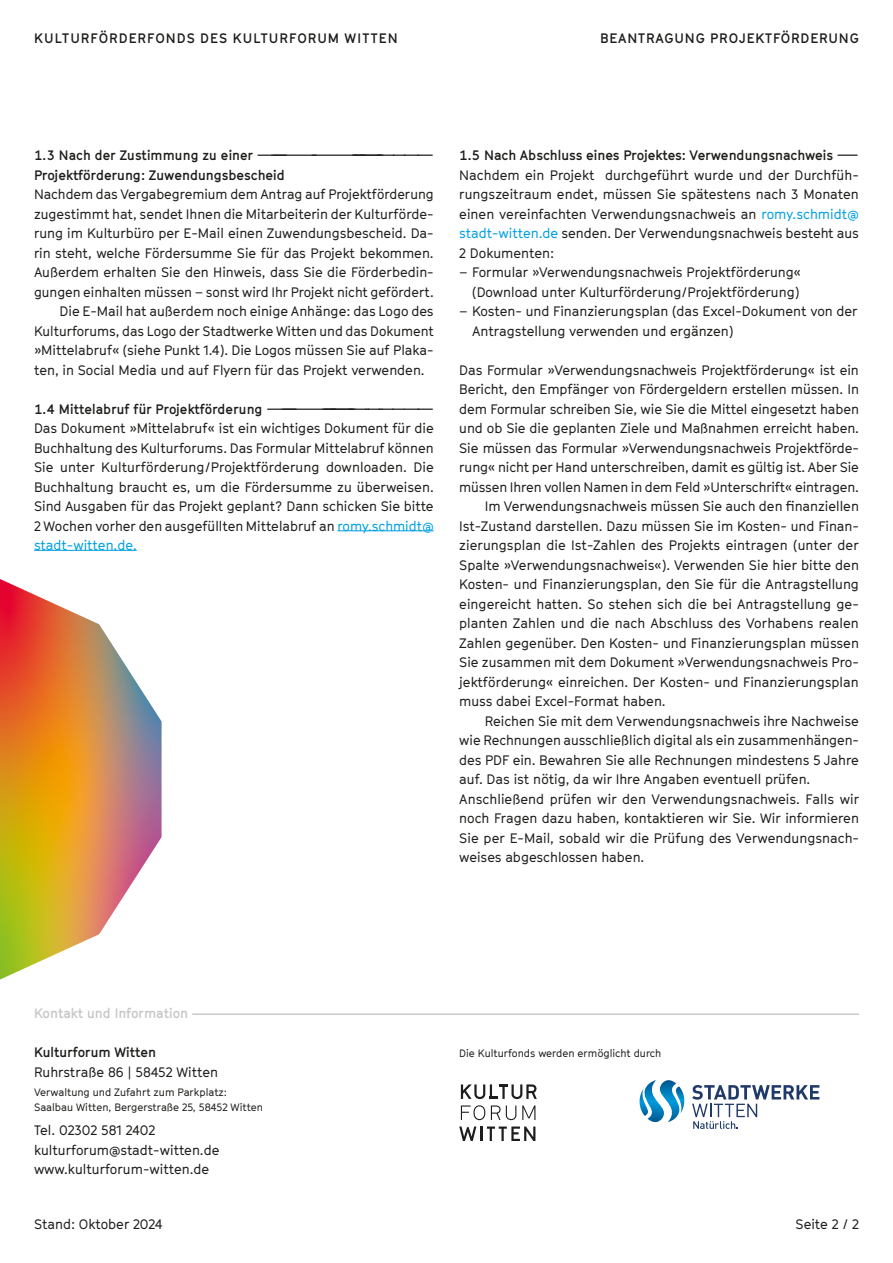
<style>
.page{position:relative;width:893px;height:1263px;background:#fff}
.page>*{position:absolute;margin:0;border:0;box-sizing:border-box;transform-origin:0 0}
.t1{font:13.5px/19.5px "GT Cinetype";color:#1d1d1b;text-align:justify}
.t2{font:700 13.5px/19.5px "GT Cinetype";color:#1d1d1b}
.t3{font:700 13.5px "GT Cinetype";letter-spacing:.075em;color:#1d1d1b}
.t4{font:700 13.5px "GT Cinetype";letter-spacing:.065em;color:#1d1d1b}
.t5{font:700 13.5px "GT Cinetype";color:#c7c7c6}
.t6{font:10.5px/15px "GT Cinetype";color:#1d1d1b}
.s1{color:#009fe3}
</style>
<div class="page">
<hr style="left:338px;top:530px;width:96px;height:1px;background:#009fe3">
<hr style="left:34px;top:550px;width:103px;height:1px;background:#009fe3">
<img style="left:0;top:579px;width:162px;height:400px">
<svg style="left:461px;top:1105px;width:24px;height:15px"></svg>
<svg style="left:491px;top:1105px;width:25px;height:15px"></svg>
<svg style="left:522px;top:1105px;width:13px;height:15px"></svg>
<svg style="left:459px;top:1126px;width:17px;height:15px"></svg>
<hr style="left:480px;top:1126px;width:3px;height:15px;background:#1d1d1b">
<svg style="left:487px;top:1126px;width:48px;height:15px"></svg>
<svg style="left:461px;top:1084px;width:76px;height:15px"></svg>
<hr style="left:192px;top:1013px;width:667px;height:2px;background:#1d1d1b">
<svg style="left:692px;top:1085px;width:127px;height:44px"></svg>
<svg style="left:639px;top:1080px;width:46px;height:43px"></svg>
<p class="t3" style="left:34px;top:30px;width:365px">KULTURFÖRDERFONDS DES KULTURFORUM WITTEN</p>
<p class="t4" style="left:600px;top:30px;width:260px">BEANTRAGUNG PROJEKTFÖRDERUNG</p>
<p class="t2" style="left:34px;top:146px;width:401px">1.3 Nach der Zustimmung zu einer —-——--——--————<br>Projektförderung: Zuwendungsbescheid</p>
<p class="t1" style="left:34px;top:184px;width:401px">Nachdem das Vergabegremium dem Antrag auf Projektförderung</p>
<p class="t1" style="left:34px;top:204px;width:401px">zugestimmt hat, sendet Ihnen die Mitarbeiterin der Kulturförde-</p>
<p class="t1" style="left:34px;top:223px;width:401px">rung im Kulturbüro per E-Mail einen Zuwendungsbescheid. Da-</p>
<p class="t1" style="left:34px;top:243px;width:401px">rin steht, welche Fördersumme Sie für das Projekt bekommen.</p>
<p class="t1" style="left:34px;top:262px;width:401px">Außerdem erhalten Sie den Hinweis, dass Sie die Förderbedin-</p>
<p class="t1" style="left:34px;top:282px;width:401px">gungen einhalten müssen – sonst wird Ihr Projekt nicht gefördert.</p>
<p class="t1" style="left:60px;top:301px;width:376px">Die E-Mail hat außerdem noch einige Anhänge: das Logo des</p>
<p class="t1" style="left:34px;top:321px;width:401px">Kulturforums, das Logo der Stadtwerke Witten und das Dokument</p>
<p class="t1" style="left:34px;top:340px;width:401px">»Mittelabruf« (siehe Punkt 1.4). Die Logos müssen Sie auf Plaka-</p>
<p class="t1" style="left:34px;top:360px;width:392px">ten, in Social Media und auf Flyern für das Projekt verwenden.</p>
<p class="t2" style="left:34px;top:399px;width:401px">1.4 Mittelabruf für Projektförderung —-—--—--—-—-————</p>
<p class="t1" style="left:34px;top:418px;width:401px">Das Dokument »Mittelabruf« ist ein wichtiges Dokument für die Buchhaltung des Kulturforums. Das Formular Mittelabruf können Sie unter Kulturförderung/Projektförderung downloaden. Die Buchhaltung braucht es, um die Fördersumme zu überweisen.<br>Sind Ausgaben für das Projekt geplant? Dann schicken Sie bitte 2 Wochen vorher den ausgefüllten Mittelabruf an <span class="s1">romy.schmidt@ stadt-witten.de.</span></p>
<p class="t2" style="left:459px;top:146px;width:401px">1.5 Nach Abschluss eines Projektes: Verwendungsnachweis —</p>
<p class="t1" style="left:459px;top:165px;width:401px">Nachdem ein Projekt durchgeführt wurde und der Durchfüh&shy;rungszeitraum endet, müssen Sie spätestens nach 3 Monaten einen vereinfachten Verwendungsnachweis an <span class="s1">romy.schmidt@ stadt-witten.de</span> senden. Der Verwendungsnachweis besteht aus 2 Dokumenten:</p>
<p class="t1" style="left:459px;top:262px;width:343px;text-align:right">– Formular »Verwendungsnachweis Projektförderung« (Download unter Kulturförderung/Projektförderung)</p>
<p class="t1" style="left:472px;top:301px;width:387px;text-indent:-13px">– Kosten- und Finanzierungsplan (das Excel-Dokument von der<br>Antragstellung verwenden und ergänzen)</p>
<p class="t1" style="left:459px;top:360px;width:401px">Das Formular »Verwendungsnachweis Projektförderung« ist ein</p>
<p class="t1" style="left:459px;top:379px;width:401px">Bericht, den Empfänger von Fördergeldern erstellen müssen. In</p>
<p class="t1" style="left:459px;top:399px;width:401px">dem Formular schreiben Sie, wie Sie die Mittel eingesetzt haben</p>
<p class="t1" style="left:459px;top:418px;width:401px">und ob Sie die geplanten Ziele und Maßnahmen erreicht haben.</p>
<p class="t1" style="left:459px;top:438px;width:401px">Sie müssen das Formular »Verwendungsnachweis Projektförde-</p>
<p class="t1" style="left:459px;top:457px;width:401px">rung« nicht per Hand unterschreiben, damit es gültig ist. Aber Sie</p>
<p class="t1" style="left:459px;top:477px;width:401px">müssen Ihren vollen Namen in dem Feld »Unterschrift« eintragen.</p>
<p class="t1" style="left:485px;top:496px;width:376px">Im Verwendungsnachweis müssen Sie auch den finanziellen</p>
<p class="t1" style="left:459px;top:516px;width:401px">Ist-Zustand darstellen. Dazu müssen Sie im Kosten- und Finan-</p>
<p class="t1" style="left:459px;top:535px;width:401px">zierungsplan die Ist-Zahlen des Projekts eintragen (unter der</p>
<p class="t1" style="left:459px;top:555px;width:401px">Spalte »Verwendungsnachweis«). Verwenden Sie hier bitte den</p>
<p class="t1" style="left:459px;top:574px;width:401px">Kosten- und Finanzierungsplan, den Sie für die Antragstellung</p>
<p class="t1" style="left:459px;top:594px;width:401px">eingereicht hatten. So stehen sich die bei Antragstellung ge-</p>
<p class="t1" style="left:459px;top:613px;width:401px">planten Zahlen und die nach Abschluss des Vorhabens realen</p>
<p class="t1" style="left:459px;top:633px;width:401px">Zahlen gegenüber. Den Kosten- und Finanzierungsplan müssen</p>
<p class="t1" style="left:459px;top:652px;width:401px">Sie zusammen mit dem Dokument »Verwendungsnachweis Pro-</p>
<p class="t1" style="left:459px;top:672px;width:401px">jektförderung« einreichen. Der Kosten- und Finanzierungsplan</p>
<p class="t1" style="left:459px;top:691px;width:208px">muss dabei Excel-Format haben.</p>
<p class="t1" style="left:485px;top:711px;width:376px">Reichen Sie mit dem Verwendungsnachweis ihre Nachweise</p>
<p class="t1" style="left:459px;top:730px;width:401px">wie Rechnungen ausschließlich digital als ein zusammenhängen-</p>
<p class="t1" style="left:459px;top:750px;width:401px">des PDF ein. Bewahren Sie alle Rechnungen mindestens 5 Jahre</p>
<p class="t1" style="left:459px;top:769px;width:353px">auf. Das ist nötig, da wir Ihre Angaben eventuell prüfen.</p>
<p class="t1" style="left:459px;top:789px;width:401px">Anschließend prüfen wir den Verwendungsnachweis. Falls wir</p>
<p class="t1" style="left:459px;top:808px;width:401px">noch Fragen dazu haben, kontaktieren wir Sie. Wir informieren</p>
<p class="t1" style="left:459px;top:828px;width:401px">Sie per E-Mail, sobald wir die Prüfung des Verwendungsnach-</p>
<p class="t1" style="left:459px;top:847px;width:187px">weises abgeschlossen haben.</p>
<p class="t5" style="left:34px;top:1005px;width:156px">Kontakt und Information</p>
<p class="t2" style="left:34px;top:1043px;width:124px">Kulturforum Witten</p>
<p class="t1" style="left:34px;top:1062px;width:185px">Ruhrstraße 86 | 58452 Witten</p>
<p class="t6" style="left:34px;top:1085px;width:230px">Verwaltung und Zufahrt zum Parkplatz:<br>Saalbau Witten, Bergerstraße 25, 58452 Witten</p>
<p class="t1" style="left:34px;top:1120px;width:187px;text-align:left">Tel. 02302 581 2402 kulturforum@stadt-witten.de www.kulturforum-witten.de</p>
<p class="t6" style="left:459px;top:1046px;width:204px">Die Kulturfonds werden ermöglicht durch</p>
<p class="t1" style="left:34px;top:1214px;width:130px">Stand: Oktober 2024</p>
<p class="t1" style="left:795px;top:1214px;width:65px">Seite 2 / 2</p>
</div>
